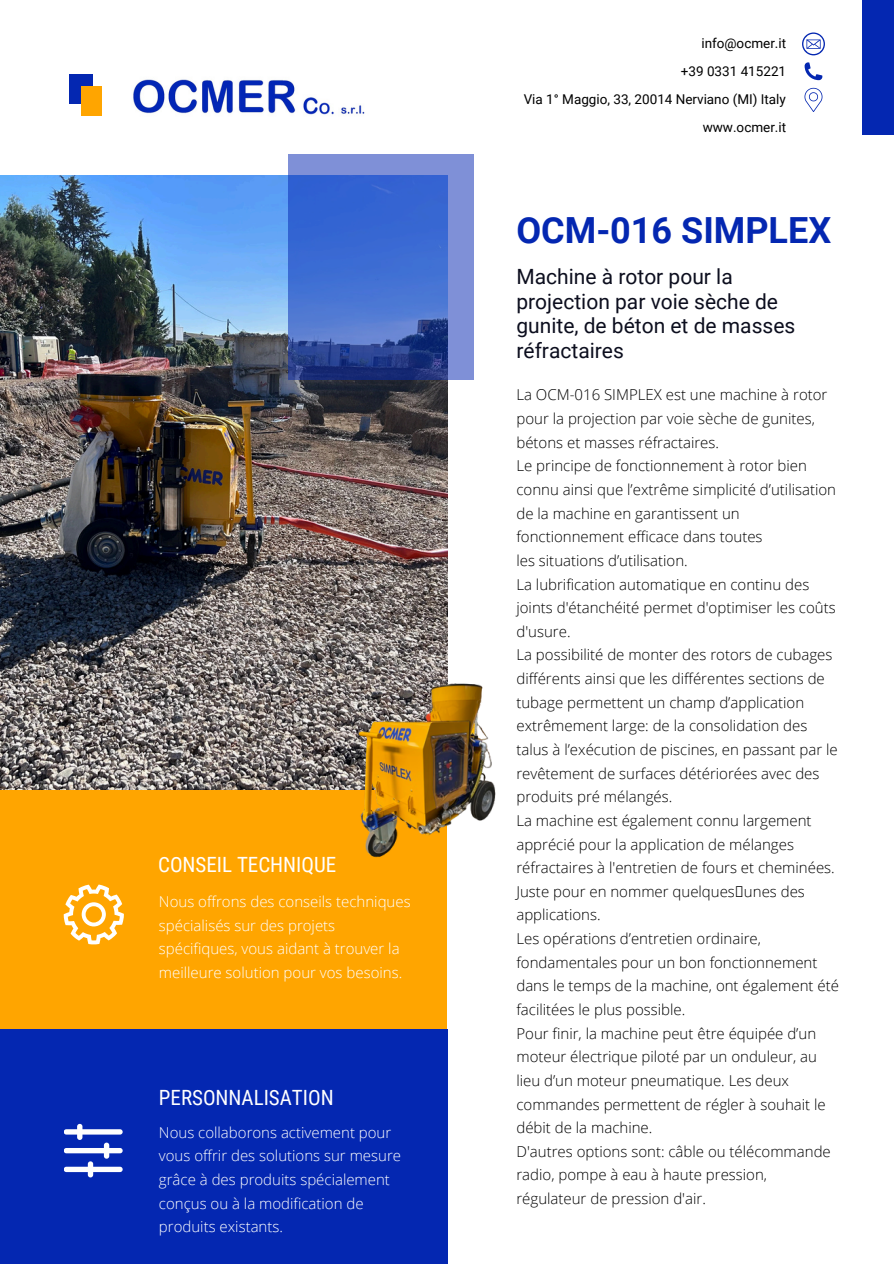
<style>
.page{position:relative;width:894px;height:1264px;background:#fff}
.page>*{position:absolute;margin:0;border:0;box-sizing:border-box;transform-origin:0 0}
.t1{font:700 36px "Roboto";color:#0427b1}
.t2{font:21px/24.8px "Roboto";color:#0c0e1e}
.t3{font:21px "Roboto Condensed";color:#fff}
.t4{font:300 15px/23.7px "Open Sans";color:#000}
.t5{font:300 15px/23.7px "Open Sans";color:#fff}
.t6{font:13.5px "Roboto";color:#000}
</style>
<div class="page">
<img style="left:0;top:176px;width:447px;height:614px">
<div style="left:70px;top:74px;width:23px;height:30px;background:#0427b1"></div>
<div style="left:81px;top:86px;width:21px;height:29px;background:#ffa500"></div>
<div style="left:862px;top:0;width:31px;height:135px;background:#0427b1"></div>
<div style="left:0;top:790px;width:447px;height:241px;background:#ffa500"></div>
<svg style="left:288px;top:154px;width:185px;height:225px;background:#486cc6"></svg>
<div style="left:0;top:1029px;width:447px;height:234px;background:#0427b1"></div>
<img style="left:133px;top:79px;width:232px;height:36px">
<img style="left:355px;top:658px;width:141px;height:200px">
<svg style="left:64px;top:884px;width:59px;height:60px"></svg>
<svg style="left:64px;top:1123px;width:58px;height:54px"></svg>
<svg style="left:802px;top:32px;width:22px;height:23px"></svg>
<svg style="left:804px;top:62px;width:18px;height:18px"></svg>
<svg style="left:804px;top:88px;width:18px;height:24px"></svg>
<p class="t3" style="left:158px;top:852px;width:180px">CONSEIL TECHNIQUE</p>
<h4 class="t5" style="left:159px;top:889px;width:253px">Nous offrons des conseils techniques spécialisés sur des projets spécifiques, vous aidant à trouver la meilleure solution pour vos besoins.</h4>
<p class="t3" style="left:159px;top:1085px;width:176px">PERSONNALISATION</p>
<h3 class="t5" style="left:159px;top:1120px;width:243px">Nous collaborons activement pour vous offrir des solutions sur mesure grâce à des produits spécialement conçus ou à la modification de produits existants.</h3>
<p class="t6" style="left:701px;top:36px;width:86px">info@ocmer.it</p>
<p class="t6" style="left:680px;top:64px;width:107px">+39 0331 415221</p>
<p class="t6" style="left:523px;top:92px;width:264px">Via 1° Maggio, 33, 20014 Nerviano (MI) Italy</p>
<p class="t6" style="left:702px;top:119px;width:85px">www.ocmer.it</p>
<p class="t1" style="left:516px;top:210px;width:316px">OCM-016 SIMPLEX</p>
<p class="t2" style="left:516px;top:264px;width:280px">Machine à rotor pour la projection par voie sèche de gunite, de béton et de masses réfractaires</p>
<h1 class="t4" style="left:516px;top:383px;width:324px">La OCM-016 SIMPLEX est une machine à rotor pour la projection par voie sèche de gunites, bétons et masses réfractaires.<br>Le principe de fonctionnement à rotor bien connu ainsi que l’extrême simplicité d’utilisation de la machine en garantissent un fonctionnement efficace dans toutes<br>les situations d’utilisation.<br>La lubrification automatique en continu des joints d'étanchéité permet d'optimiser les coûts d'usure.<br>La possibilité de monter des rotors de cubages différents ainsi que les différentes sections de tubage permettent un champ d’application extrêmement large: de la consolidation des talus à l’exécution de piscines, en passant par le revêtement de surfaces détériorées avec des produits pré mélangés.<br>La machine est également connu largement apprécié pour la application de mélanges réfractaires à l'entretien de fours et cheminées.<br>Juste pour en nommer quelques unes des applications.<br>Les opérations d’entretien ordinaire, fondamentales pour un bon fonctionnement dans le temps de la machine, ont également été facilitées le plus possible.<br>Pour finir, la machine peut être équipée d’un moteur électrique piloté par un onduleur, au lieu d’un moteur pneumatique. Les deux commandes permettent de régler à souhait le débit de la machine.<br>D'autres options sont: câble ou télécommande radio, pompe à eau à haute pression, régulateur de pression d'air.</h1>
</div>
